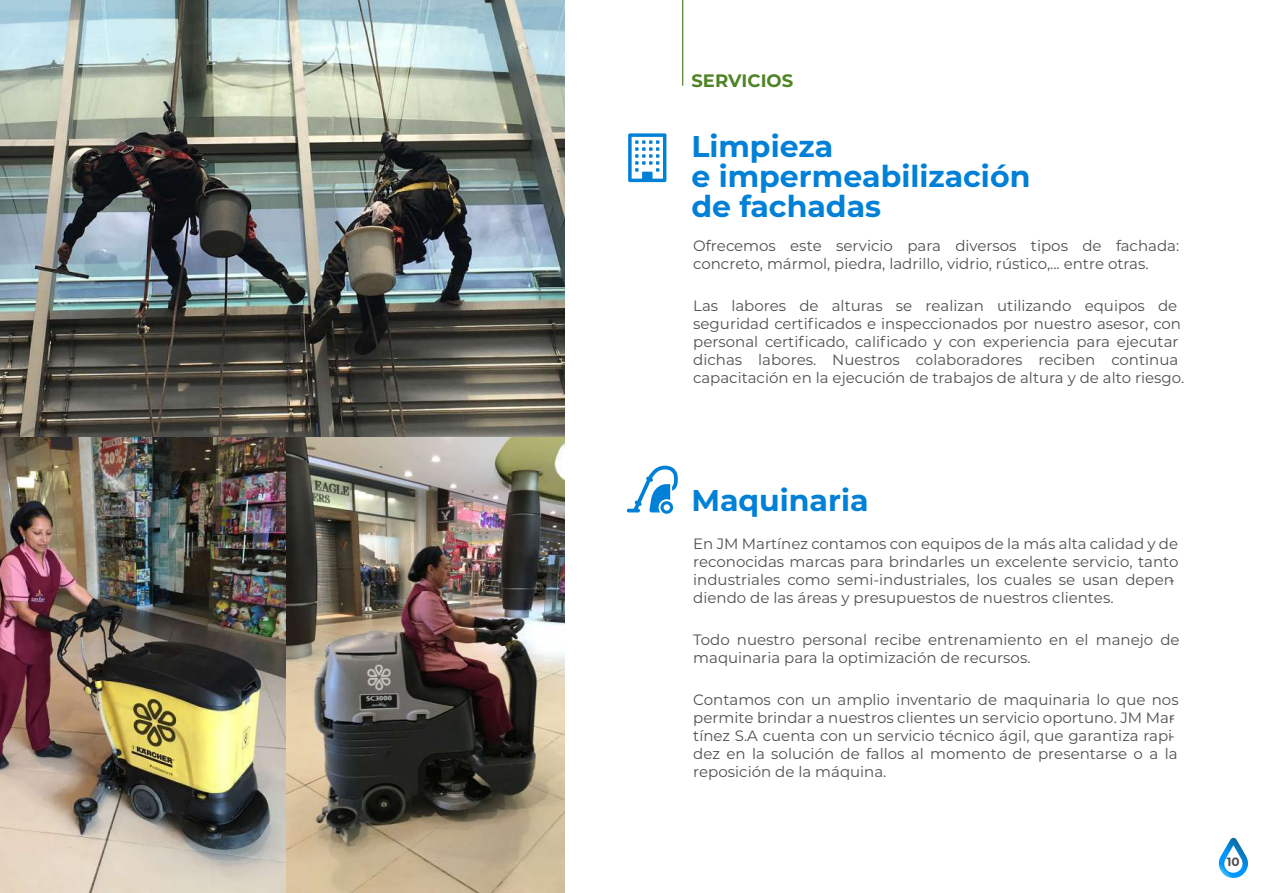
<style>
.page{position:relative;width:1263px;height:893px;background:#fff}
.page>*{position:absolute;margin:0;border:0;box-sizing:border-box;transform-origin:0 0}
.t1{font:700 30px/30px "Montserrat";color:#0080d6}
.t2{font:700 18px "Montserrat";color:#4f8425}
.t3{font:15px/18px "Montserrat";color:#504f53}
.t4{font:700 12px "Montserrat";color:#504f53}
</style>
<div class="page">
<img style="left:0;top:0;width:564px;height:438px">
<hr style="left:682px;top:0;width:1px;height:86px;background:#4f8425">
<img style="left:286px;top:438px;width:278px;height:455px">
<img style="left:0;top:438px;width:286px;height:455px">
<svg style="left:1218px;top:838px;width:30px;height:40px"></svg>
<svg style="left:628px;top:133px;width:38px;height:49px"></svg>
<svg style="left:627px;top:465px;width:51px;height:49px"></svg>
<p class="t2" style="left:691px;top:67px;width:103px">SERVICIOS</p>
<h1 class="t1" style="left:691px;top:130px;width:340px">Limpieza<br>e impermeabilización de fachadas</h1>
<p class="t3" style="left:693px;top:237px;width:487px">Ofrecemos este servicio para diversos tipos de fachada: concreto, mármol, piedra, ladrillo, vidrio, rústico,... entre otras.</p>
<p class="t3" style="left:693px;top:297px;width:493px">Las labores de alturas se realizan utilizando equipos de seguridad certificados e inspeccionados por nuestro asesor, con personal certificado, calificado y con experiencia para ejecutar dichas labores. Nuestros colaboradores reciben continua capacitación en la ejecución de trabajos de altura y de alto riesgo.</p>
<h1 class="t1" style="left:691px;top:484px;width:179px">Maquinaria</h1>
<p class="t3" style="left:693px;top:534px;width:487px">En JM Martínez contamos con equipos de la más alta calidad y de reconocidas marcas para brindarles un excelente servicio, tanto industriales como semi-industriales, los cuales se usan depen&shy;diendo de las áreas y presupuestos de nuestros clientes.</p>
<p class="t3" style="left:693px;top:630px;width:488px">Todo nuestro personal recibe entrenamiento en el manejo de maquinaria para la optimización de recursos.</p>
<p class="t3" style="left:693px;top:690px;width:487px">Contamos con un amplio inventario de maquinaria lo que nos permite brindar a nuestros clientes un servicio oportuno. JM Mar&shy;tínez S.A cuenta con un servicio técnico ágil, que garantiza rapi&shy;dez en la solución de fallos al momento de presentarse o a la reposición de la máquina.</p>
<p class="t4" style="left:1227px;top:853px;width:14px">10</p>
</div>
